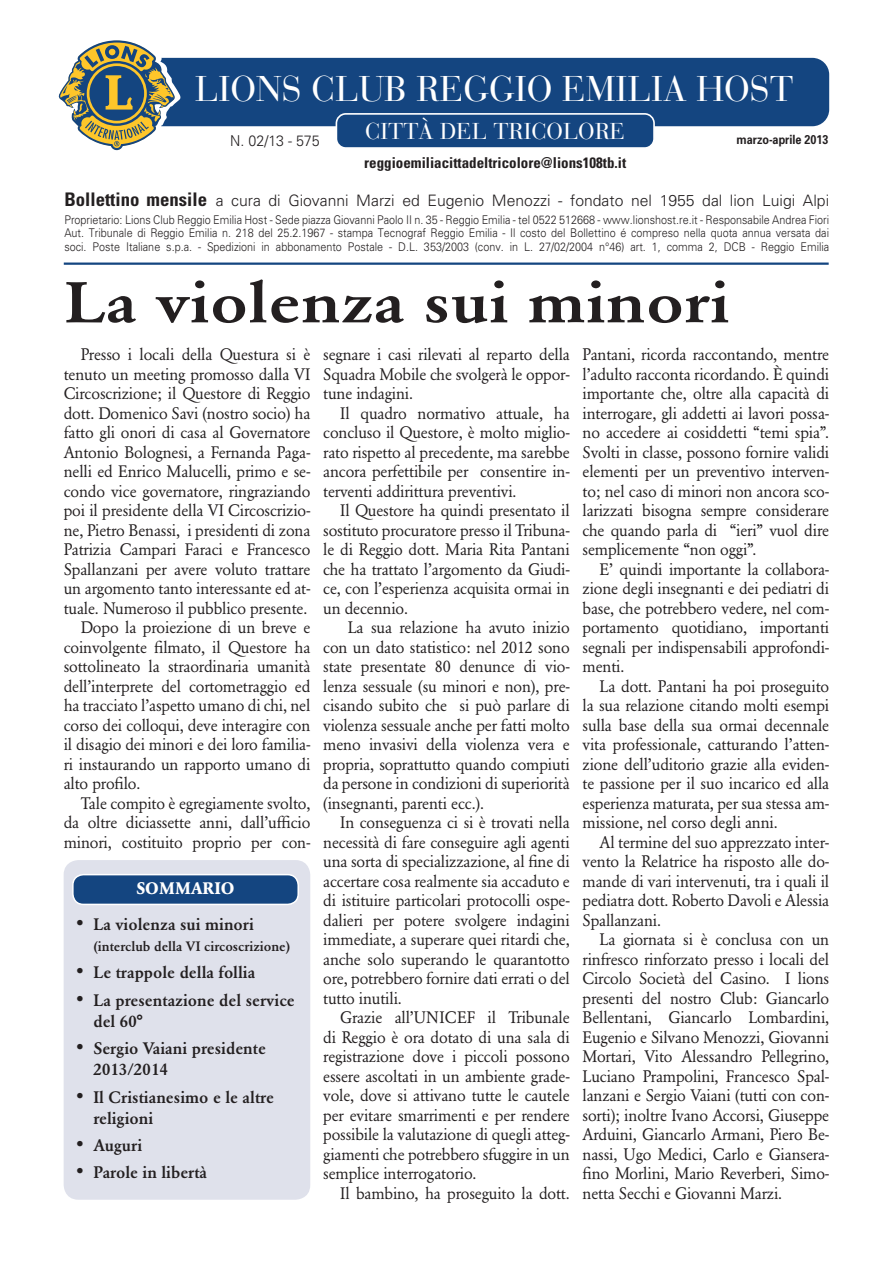
<style>
.page{position:relative;width:893px;height:1263px;background:#fff}
.page>*{position:absolute;margin:0;border:0;box-sizing:border-box;transform-origin:0 0}
.Titolo{font:500 57px "Garamond BE";color:#231f20;scale:1.2 1}
.t1{font:35.55px "Bauer Bodoni";color:#fff}
.t2{font:22.8px "Bauer Bodoni";color:#fff}
.TESTO{font:16.5px/19.5px "Garamond BE";letter-spacing:-.01em;color:#231f20;text-align:justify}
.SOMMARIO{font:500 16.5px/21px "Garamond BE";color:#231f20}
.t3{font:700 16.5px "Garamond BE";letter-spacing:.04em;color:#fff}
.t4{font:300 15.75px "Univers";color:#231f20}
.t5{font:700 condensed 15px "Univers";color:#231f20}
.t6{font:300 15px "Univers";color:#231f20;scale:.95 1}
.SOMMARIO-2{font:500 13.5px "Garamond BE";color:#231f20}
.t7{font:700 12.75px "Univers";color:#231f20;scale:.85 1}
.t8{font:300 12px "Univers";color:#231f20;scale:.9 1}
.s1{font-weight:700;font-stretch:condensed;font-size:18.75px}
.s2{font-size:21px}
</style>
<div class="page">
<div style="left:118px;top:58px;width:711px;height:68px;background:#144580;border-radius:17px"></div>
<svg style="left:59px;top:40px;width:121px;height:110px"></svg>
<div style="left:336px;top:114px;width:318px;height:34px;background:#144580;border-radius:9px"></div>
<div style="left:336px;top:113px;width:319px;height:36px;border:2px solid #fff;border-radius:9px"></div>
<div style="left:64px;top:860px;width:246px;height:340px;background:#dfe1eb;border-radius:15px"></div>
<div style="left:73px;top:875px;width:225px;height:29px;background:#144580;border-radius:11px"></div>
<div style="left:72px;top:874px;width:227px;height:31px;border:2px solid #fff;border-radius:11px"></div>
<hr style="left:64px;top:262px;width:765px;height:3px;background:#144580">
<p class="t1" style="left:195px;top:67px;width:600px">LIONS CLUB REGGIO EMILIA HOST</p>
<p class="t2" style="left:365px;top:117px;width:261px">CITTÀ DEL TRICOLORE</p>
<p class="t5" style="left:364px;top:153px;width:263px">reggioemiliacittadeltricolore@lions108tb.it</p>
<p class="t6" style="left:230px;top:131px;width:96px">N. 02/13 - 575</p>
<p class="t7" style="left:736px;top:132px;width:110px">marzo-aprile 2013</p>
<p class="t4" style="left:64px;top:191px;width:766px"><span class="s1">Bollettino mensile</span> a cura di Giovanni Marzi ed Eugenio Menozzi - fondato nel 1955 dal lion Luigi Alpi</p>
<p class="t8" style="left:64px;top:212px;width:851px">Proprietario: Lions Club Reggio Emilia Host - Sede piazza Giovanni Paolo II n. 35 - Reggio Emilia - tel 0522 512668 - www.lionshost.re.it - Responsabile Andrea Fiori</p>
<p class="t8" style="left:64px;top:226px;width:851px">Aut. Tribunale di Reggio Emilia n. 218 del 25.2.1967 - stampa Tecnograf Reggio Emilia - Il costo del Bollettino é compreso nella quota annua versata dai</p>
<p class="t8" style="left:64px;top:239px;width:851px">soci. Poste Italiane s.p.a. - Spedizioni in abbonamento Postale - D.L. 353/2003 (conv. in L. 27/02/2004 n°46) art. 1, comma 2, DCB - Reggio Emilia</p>
<p class="Titolo" style="left:64px;top:269px;width:556px">La violenza sui minori</p>
<p class="TESTO" style="left:583px;top:345px;width:248px">Pantani, ricorda raccontando, mentre l’adulto racconta ricordando. È quindi importante che, oltre alla capacità di interrogare, gli addetti ai lavori possa&shy;no accedere ai cosiddetti “temi spia”.<br>Svolti in classe, possono fornire validi elementi per un preventivo interven&shy;to; nel caso di minori non ancora sco&shy;larizzati bisogna sempre considerare che quando parla di “ieri” vuol dire semplicemente “non oggi”.</p>
<p class="TESTO" style="left:583px;top:559px;width:248px;text-indent:17px">E’ quindi importante la collabora&shy;zione degli insegnanti e dei pediatri di base, che potrebbero vedere, nel com&shy;portamento quotidiano, importanti segnali per indispensabili approfondi&shy;menti.</p>
<p class="TESTO" style="left:583px;top:676px;width:248px;text-indent:17px">La dott. Pantani ha poi proseguito la sua relazione citando molti esempi sulla base della sua ormai decennale vita professionale, catturando l’atten&shy;zione dell’uditorio grazie alla eviden&shy;te passione per il suo incarico ed alla esperienza maturata, per sua stessa am&shy;missione, nel corso degli anni.</p>
<p class="TESTO" style="left:583px;top:832px;width:248px;text-indent:17px">Al termine del suo apprezzato inter&shy;vento la Relatrice ha risposto alle do&shy;mande di vari intervenuti, tra i quali il pediatra dott. Roberto Davoli e Alessia Spallanzani.</p>
<p class="TESTO" style="left:583px;top:930px;width:248px;text-indent:17px">La giornata si è conclusa con un rinfresco rinforzato presso i locali del Circolo Società del Casino. I lions presenti del nostro Club: Giancarlo Bellentani, Giancarlo Lombardini, Eugenio e Silvano Menozzi, Giovanni Mortari, Vito Alessandro Pellegrino, Luciano Prampolini, Francesco Spal&shy;lanzani e Sergio Vaiani (tutti con con&shy;sorti); inoltre Ivano Accorsi, Giuseppe Arduini, Giancarlo Armani, Piero Be&shy;nassi, Ugo Medici, Carlo e Giansera&shy;fino Morlini, Mario Reverberi, Simo&shy;netta Secchi e Giovanni Marzi.</p>
<p class="TESTO" style="left:64px;top:345px;width:248px;text-indent:17px">Presso i locali della Questura si è tenuto un meeting promosso dalla VI Circoscrizione; il Questore di Reggio dott. Domenico Savi (nostro socio) ha fatto gli onori di casa al Governatore Antonio Bolognesi, a Fernanda Paga&shy;nelli ed Enrico Malucelli, primo e se&shy;condo vice governatore, ringraziando poi il presidente della VI Circoscrizio&shy;ne, Pietro Benassi, i presidenti di zona Patrizia Campari Faraci e Francesco Spallanzani per avere voluto trattare un argomento tanto interessante ed at&shy;tuale. Numeroso il pubblico presente.</p>
<p class="TESTO" style="left:64px;top:618px;width:248px;text-indent:17px">Dopo la proiezione di un breve e coinvolgente filmato, il Questore ha sottolineato la straordinaria umanità dell’interprete del cortometraggio ed ha tracciato l’aspetto umano di chi, nel corso dei colloqui, deve interagire con il disagio dei minori e dei loro familia&shy;ri instaurando un rapporto umano di alto profilo.</p>
<p class="TESTO" style="left:64px;top:793px;width:248px;text-indent:17px">Tale compito è egregiamente svolto, da oltre diciassette anni, dall’ufficio minori, costituito proprio per con-</p>
<p class="TESTO" style="left:323px;top:345px;width:248px">segnare i casi rilevati al reparto della Squadra Mobile che svolgerà le oppor&shy;tune indagini.</p>
<p class="TESTO" style="left:323px;top:403px;width:248px;text-indent:17px">Il quadro normativo attuale, ha concluso il Questore, è molto miglio&shy;rato rispetto al precedente, ma sarebbe ancora perfettibile per consentire in&shy;terventi addirittura preventivi.</p>
<p class="TESTO" style="left:323px;top:501px;width:248px;text-indent:17px">Il Questore ha quindi presentato il sostituto procuratore presso il Tribuna&shy;le di Reggio dott. Maria Rita Pantani che ha trattato l’argomento da Giudi&shy;ce, con l’esperienza acquisita ormai in un decennio.</p>
<p class="TESTO" style="left:323px;top:618px;width:248px;text-indent:25px">La sua relazione ha avuto inizio con un dato statistico: nel 2012 sono state presentate 80 denunce di vio&shy;lenza sessuale (su minori e non), pre&shy;cisando subito che si può parlare di violenza sessuale anche per fatti molto meno invasivi della violenza vera e propria, soprattutto quando compiuti da persone in condizioni di superiorità (insegnanti, parenti ecc.).</p>
<p class="TESTO" style="left:323px;top:813px;width:248px;text-indent:17px">In conseguenza ci si è trovati nella necessità di fare conseguire agli agenti una sorta di specializzazione, al fine di accertare cosa realmente sia accaduto e di istituire particolari protocolli ospe&shy;dalieri per potere svolgere indagini immediate, a superare quei ritardi che, anche solo superando le quarantotto ore, potrebbero fornire dati errati o del tutto inutili.</p>
<p class="TESTO" style="left:323px;top:1008px;width:248px;text-indent:17px">Grazie all’UNICEF il Tribunale di Reggio è ora dotato di una sala di registrazione dove i piccoli possono essere ascoltati in un ambiente grade&shy;vole, dove si attivano tutte le cautele per evitare smarrimenti e per rendere possibile la valutazione di quegli atteg&shy;giamenti che potrebbero sfuggire in un semplice interrogatorio.</p>
<p class="TESTO" style="left:340px;top:1183px;width:231px">Il bambino, ha proseguito la dott.</p>
<p class="t3" style="left:137px;top:879px;width:99px">SOMMARIO</p>
<p class="SOMMARIO" style="left:76px;top:914px;width:179px"><span class="s2">•</span> La violenza sui minori</p>
<p class="SOMMARIO-2" style="left:93px;top:938px;width:198px">(interclub della VI circoscrizione)</p>
<p class="SOMMARIO" style="left:76px;top:962px;width:180px"><span class="s2">•</span> Le trappole della follia</p>
<p class="SOMMARIO" style="left:93px;top:990px;width:203px;text-indent:-17px"><span class="s2">•</span> La presentazione del service del 60°</p>
<p class="SOMMARIO" style="left:93px;top:1038px;width:174px;text-indent:-17px"><span class="s2">•</span> Sergio Vaiani presidente<br>2013/2014</p>
<p class="SOMMARIO" style="left:93px;top:1086px;width:182px;text-indent:-17px"><span class="s2">•</span> Il Cristianesimo e le altre religioni</p>
<p class="SOMMARIO" style="left:76px;top:1135px;width:67px"><span class="s2">•</span> Auguri</p>
<p class="SOMMARIO" style="left:76px;top:1162px;width:132px"><span class="s2">•</span> Parole in libertà</p>
</div>
